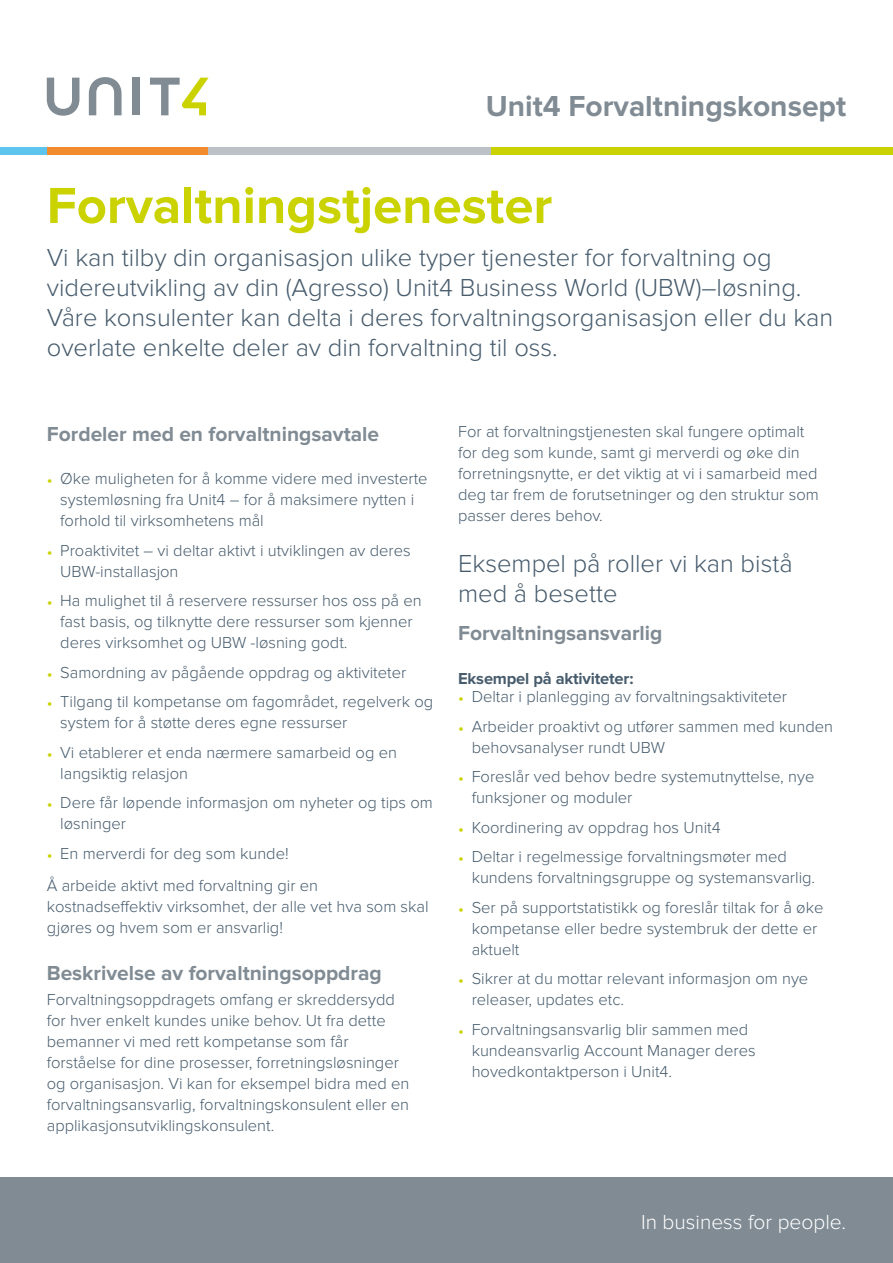
<style>
.page{position:relative;width:893px;height:1263px;background:#fff}
.page>*{position:absolute;margin:0;border:0;box-sizing:border-box;transform-origin:0 0}
.t1{font:700 52.5px "Proxima Nova";color:#cad200}
.t2{font:700 30px "Proxima Nova";color:#808b94}
.t3{font:300 25.5px/30px "Proxima Nova";color:#475c6d}
.t4{font:700 21px "Proxima Nova";color:#808b94}
.t5{font:300 21px "Proxima Nova";color:#fff}
.t6{font:300 16.5px/21px "Proxima Nova";color:#475c6d}
.t7{font:700 16.5px "Proxima Nova";letter-spacing:-.01em;color:#475c6d}
.s1{font-weight:400;color:#cad200}
</style>
<div class="page">
<svg style="left:47px;top:78px;width:32px;height:38px"></svg>
<svg style="left:89px;top:77px;width:33px;height:38px"></svg>
<div style="left:133px;top:78px;width:7px;height:37px;background:#808b94"></div>
<svg style="left:150px;top:78px;width:59px;height:37px"></svg>
<div style="left:0;top:148px;width:47px;height:7px;background:#5dc5ed"></div>
<div style="left:47px;top:148px;width:162px;height:7px;background:#f28b2d"></div>
<div style="left:209px;top:148px;width:283px;height:7px;background:#bcc1c8"></div>
<div style="left:492px;top:148px;width:401px;height:7px;background:#cad200"></div>
<div style="left:0;top:1178px;width:893px;height:85px;background:#808b94"></div>
<h2 class="t2" style="left:486px;top:88px;width:362px">Unit4 Forvaltningskonsept</h2>
<h1 class="t1" style="left:47px;top:175px;width:507px">Forvaltningstjenester</h1>
<p class="t3" style="left:47px;top:243px;width:788px">Vi kan tilby din organisasjon ulike typer tjenester for forvaltning og videreutvikling av din (Agresso) Unit4 Business World (UBW)–løsning.<br>Våre konsulenter kan delta i deres forvaltningsorganisasjon eller du kan overlate enkelte deler av din forvaltning til oss.</p>
<p class="t4" style="left:47px;top:422px;width:334px">Fordeler med en forvaltningsavtale</p>
<p class="t6" style="left:60px;top:468px;width:369px;text-indent:-13px"><span class="s1">•</span> Øke muligheten for å komme videre med investerte systemløsning fra Unit4 – for å maksimere nytten i forhold til virksomhetens mål</p>
<p class="t6" style="left:60px;top:540px;width:352px;text-indent:-13px"><span class="s1">•</span> Proaktivitet – vi deltar aktivt i utviklingen av deres<br>UBW-installasjon</p>
<p class="t6" style="left:60px;top:590px;width:363px;text-indent:-13px"><span class="s1">•</span> Ha mulighet til å reservere ressurser hos oss på en fast basis, og tilknytte dere ressurser som kjenner deres virksomhet og UBW -løsning godt.</p>
<p class="t6" style="left:47px;top:662px;width:361px"><span class="s1">•</span> Samordning av pågående oppdrag og aktiviteter</p>
<p class="t6" style="left:60px;top:691px;width:374px;text-indent:-13px"><span class="s1">•</span> Tilgang til kompetanse om fagområdet, regelverk og system for å støtte deres egne ressurser</p>
<p class="t6" style="left:60px;top:742px;width:338px;text-indent:-13px"><span class="s1">•</span> Vi etablerer et enda nærmere samarbeid og en langsiktig relasjon</p>
<p class="t6" style="left:60px;top:793px;width:374px;text-indent:-13px"><span class="s1">•</span> Dere får løpende informasjon om nyheter og tips om løsninger</p>
<p class="t6" style="left:47px;top:837px;width:273px;line-height:32.5px"><span class="s1">•</span> En merverdi for deg som kunde!<br>Å arbeide aktivt med forvaltning gir en</p>
<p class="t6" style="left:47px;top:897px;width:383px">kostnadseffektiv virksomhet, der alle vet hva som skal gjøres og hvem som er ansvarlig!</p>
<p class="t4" style="left:47px;top:960px;width:337px">Beskrivelse av forvaltningsoppdrag</p>
<p class="t6" style="left:47px;top:989px;width:364px">Forvaltningsoppdragets omfang er skreddersydd for hver enkelt kundes unike behov. Ut fra dette bemanner vi med rett kompetanse som får forståelse for dine prosesser, forretningsløsninger og organisasjon. Vi kan for eksempel bidra med en forvaltningsansvarlig, forvaltningskonsulent eller en applikasjonsutviklingskonsulent.</p>
<p class="t6" style="left:458px;top:422px;width:362px">For at forvaltningstjenesten skal fungere optimalt for deg som kunde, samt gi merverdi og øke din forretningsnytte, er det viktig at vi i samarbeid med deg tar frem de forutsetninger og den struktur som passer deres behov.</p>
<h3 class="t3" style="left:458px;top:549px;width:336px">Eksempel på roller vi kan bistå med å besette</h3>
<p class="t4" style="left:458px;top:621px;width:206px">Forvaltningsansvarlig</p>
<p class="t7" style="left:458px;top:669px;width:177px">Eksempel på aktiviteter:</p>
<p class="t6" style="left:458px;top:686px;width:330px"><span class="s1">•</span> Deltar i planlegging av forvaltningsaktiviteter</p>
<p class="t6" style="left:472px;top:716px;width:363px;text-indent:-13px"><span class="s1">•</span> Arbeider proaktivt og utfører sammen med kunden behovsanalyser rundt UBW</p>
<p class="t6" style="left:472px;top:766px;width:344px;text-indent:-13px"><span class="s1">•</span> Foreslår ved behov bedre systemutnyttelse, nye funksjoner og moduler</p>
<p class="t6" style="left:458px;top:817px;width:264px"><span class="s1">•</span> Koordinering av oppdrag hos Unit4</p>
<p class="t6" style="left:472px;top:846px;width:345px;text-indent:-13px"><span class="s1">•</span> Deltar i regelmessige forvaltningsmøter med kundens forvaltningsgruppe og systemansvarlig.</p>
<p class="t6" style="left:472px;top:897px;width:353px;text-indent:-13px"><span class="s1">•</span> Ser på supportstatistikk og foreslår tiltak for å øke kompetanse eller bedre systembruk der dette er aktuelt</p>
<p class="t6" style="left:472px;top:969px;width:338px;text-indent:-13px"><span class="s1">•</span> Sikrer at du mottar relevant informasjon om nye releaser, updates etc.</p>
<p class="t6" style="left:472px;top:1019px;width:285px;text-indent:-13px"><span class="s1">•</span> Forvaltningsansvarlig blir sammen med kundeansvarlig Account Manager deres hovedkontaktperson i Unit4.</p>
<p class="t5" style="left:641px;top:1210px;width:207px">In business for people.</p>
</div>
